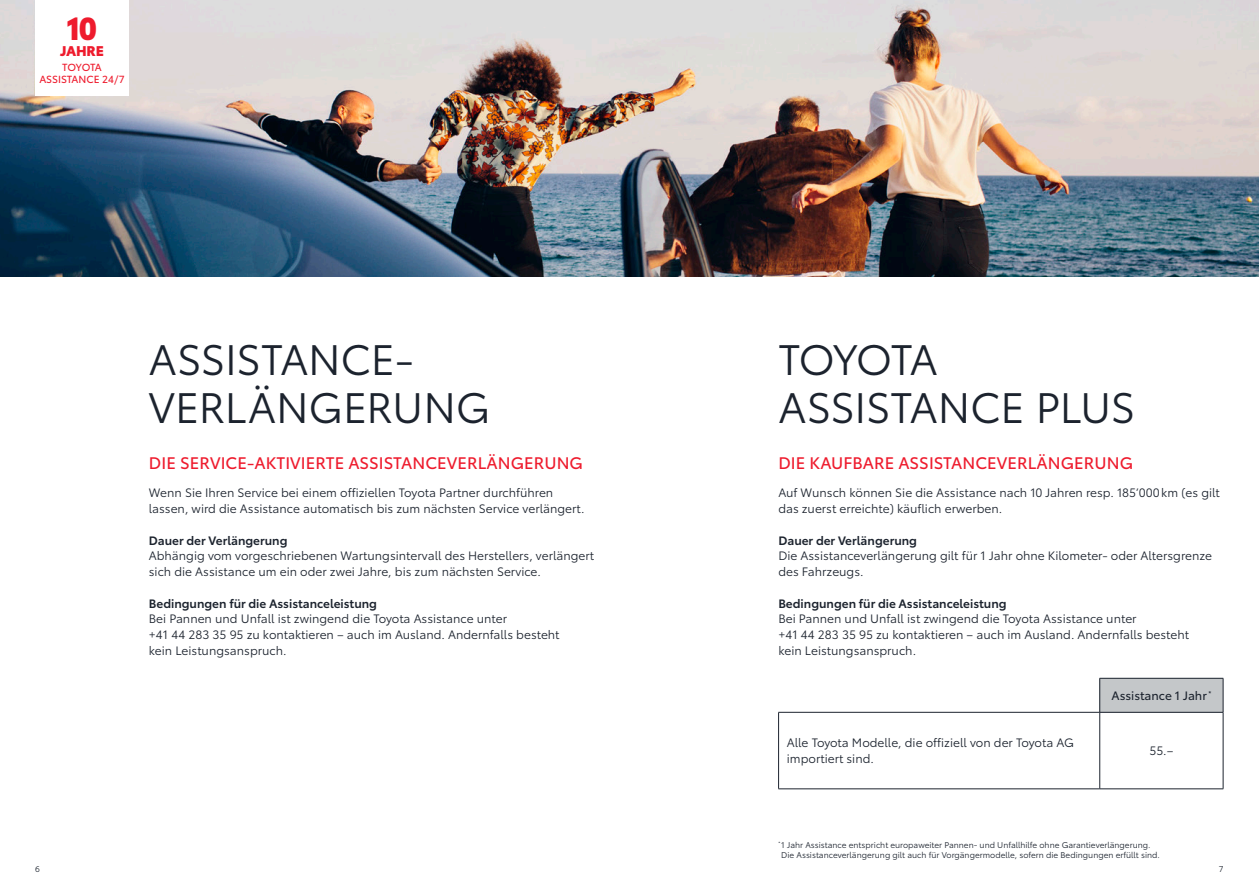
<style>
.page{position:relative;width:1259px;height:893px;background:#fff}
.page>*{position:absolute;margin:0;border:0;box-sizing:border-box;transform-origin:0 0}
.t1{font:42px/48px "Toyota Type";letter-spacing:-.01em;color:#1c232e}
.t2{font:900 31.5px "Toyota Type";color:#ee1b2d}
.t3{font:16.5px "Toyota Type";letter-spacing:.005em;color:#ee1b2d}
.t4{font:900 13.95px "Toyota Type";letter-spacing:-.015em;color:#ee1b2d}
.t5{font:12px/15.8px "Toyota Type";color:#1c232e}
.t6{font:600 12px "Toyota Type";color:#1c232e}
.t7{font:12px "Toyota Type";color:#1c232e}
.t8{font:10.2px/12px "Toyota Type";letter-spacing:-.015em;color:#ee1b2d;text-align:center}
.t9{font:8.25px/9.9px "Toyota Type";color:#1c232e}
</style>
<div class="page">
<img style="left:0;top:0;width:1259px;height:276px">
<div style="left:1099px;top:678px;width:124px;height:34px;background:#c4c7c9"></div>
<hr style="left:778px;top:712px;width:321px;height:1px;background:#1c232e">
<hr style="left:778px;top:712px;width:1px;height:77px;background:#1c232e">
<hr style="left:1099px;top:712px;width:124px;height:1px;background:#1c232e">
<hr style="left:1099px;top:712px;width:1px;height:77px;background:#1c232e">
<hr style="left:1222px;top:712px;width:1px;height:77px;background:#1c232e">
<hr style="left:778px;top:789px;width:321px;height:1px;background:#1c232e">
<hr style="left:1099px;top:789px;width:124px;height:1px;background:#1c232e">
<hr style="left:1099px;top:678px;width:124px;height:1px;background:#1c232e">
<hr style="left:1099px;top:678px;width:1px;height:34px;background:#1c232e">
<hr style="left:1222px;top:678px;width:1px;height:34px;background:#1c232e">
<div style="left:35px;top:0;width:94px;height:96px;background:#fff"></div>
<h2 class="t2" style="left:66px;top:4px;width:33px">10</h2>
<p class="t4" style="left:60px;top:40px;width:45px">JAHRE</p>
<p class="t8" style="left:39px;top:61px;width:87px">TOYOTA<br>ASSISTANCE 24/7</p>
<h1 class="t1" style="left:149px;top:333px;width:343px">ASSISTANCE-<br>VERLÄNGERUNG</h1>
<h1 class="t1" style="left:778px;top:333px;width:358px">TOYOTA<br>ASSISTANCE PLUS</h1>
<h3 class="t3" style="left:149px;top:451px;width:435px">DIE SERVICE-AKTIVIERTE ASSISTANCEVERLÄNGERUNG</h3>
<p class="t5" style="left:149px;top:484px;width:437px">Wenn Sie Ihren Service bei einem offiziellen Toyota Partner durchführen lassen, wird die Assistance automatisch bis zum nächsten Service verlängert.</p>
<p class="t6" style="left:149px;top:531px;width:140px">Dauer der Verlängerung</p>
<p class="t5" style="left:149px;top:547px;width:447px">Abhängig vom vorgeschriebenen Wartungsintervall des Herstellers, verlängert sich die Assistance um ein oder zwei Jahre, bis zum nächsten Service.</p>
<p class="t6" style="left:149px;top:594px;width:230px">Bedingungen für die Assistanceleistung</p>
<p class="t5" style="left:149px;top:610px;width:412px">Bei Pannen und Unfall ist zwingend die Toyota Assistance unter<br>+41 44 283 35 95 zu kontaktieren – auch im Ausland. Andernfalls besteht kein Leistungsanspruch.</p>
<h3 class="t3" style="left:778px;top:451px;width:356px">DIE KAUFBARE ASSISTANCEVERLÄNGERUNG</h3>
<p class="t5" style="left:778px;top:484px;width:443px">Auf Wunsch können Sie die Assistance nach 10 Jahren resp. 185’000km (es gilt das zuerst erreichte) käuflich erwerben.</p>
<p class="t6" style="left:778px;top:531px;width:140px">Dauer der Verlängerung</p>
<p class="t5" style="left:778px;top:547px;width:435px">Die Assistanceverlängerung gilt für 1 Jahr ohne Kilometer- oder Altersgrenze des Fahrzeugs.</p>
<p class="t6" style="left:778px;top:594px;width:230px">Bedingungen für die Assistanceleistung</p>
<p class="t5" style="left:778px;top:610px;width:412px">Bei Pannen und Unfall ist zwingend die Toyota Assistance unter<br>+41 44 283 35 95 zu kontaktieren – auch im Ausland. Andernfalls besteht kein Leistungsanspruch.</p>
<p class="t7" style="left:1111px;top:686px;width:101px">Assistance 1 Jahr <sup>*</sup></p>
<p class="t5" style="left:787px;top:734px;width:289px">Alle Toyota Modelle, die offiziell von der Toyota AG importiert sind.</p>
<p class="t5" style="left:1149px;top:742px;width:26px">55.–</p>
<p class="t9" style="left:781px;top:839px;width:380px;text-indent:-3px"><sup>*</sup> 1 Jahr Assistance entspricht europaweiter Pannen- und Unfallhilfe ohne Garantieverlängerung.<br>Die Assistanceverlängerung gilt auch für Vorgängermodelle, sofern die Bedingungen erfüllt sind.</p>
<p class="t9" style="left:35px;top:863px;width:6px">6</p>
<p class="t9" style="left:1218px;top:863px;width:6px">7</p>
</div>
